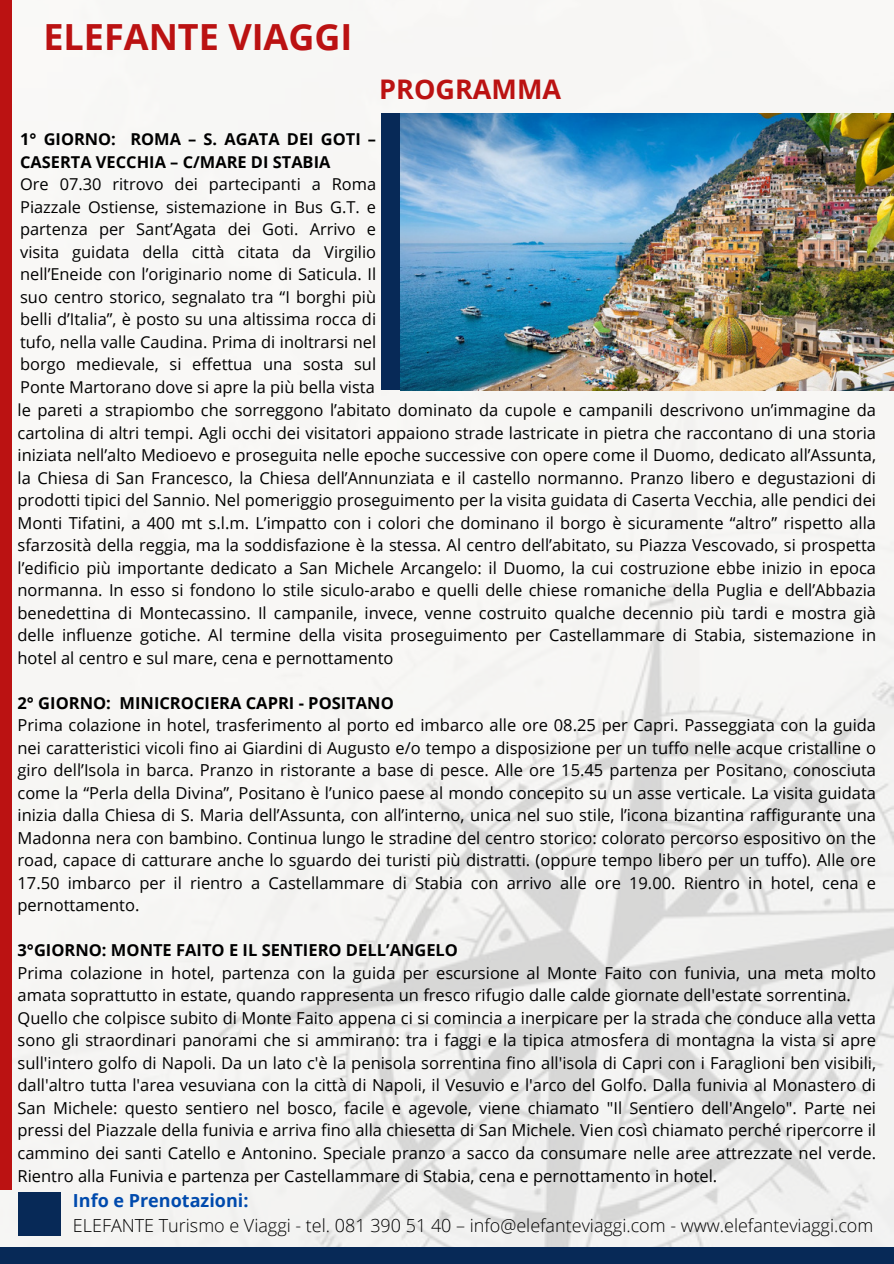
<style>
.page{position:relative;width:894px;height:1264px;background:#fff}
.page>*{position:absolute;margin:0;border:0;box-sizing:border-box;transform-origin:0 0}
.t1{font:700 36px "Open Sans";color:#bb1212}
.t2{font:700 27px "Open Sans";color:#bb1212}
.t3{font:300 18px "Open Sans";color:#000}
.t4{font:700 18px "Open Sans";color:#004aad}
.t5{font:16.5px/22.5px "Open Sans";color:#000;text-align:justify}
.t6{font:700 16.5px "Open Sans";color:#000}
.t7{font:16.35px/22.5px "Open Sans";color:#000;text-align:justify}
.t8{font:700 16.35px/22.5px "Open Sans";color:#000}
</style>
<div class="page">
<img style="left:0;top:0;width:892px;height:1247px">
<div style="left:0;top:0;width:11px;height:1189px;background:#bb1212"></div>
<div style="left:19px;top:1191px;width:42px;height:44px;background:#072957"></div>
<div style="left:0;top:1247px;width:893px;height:16px;background:#072957"></div>
<div style="left:381px;top:113px;width:56px;height:277px;background:#072957"></div>
<img style="left:400px;top:113px;width:493px;height:277px">
<p class="t1" style="left:43px;top:11px;width:310px">ELEFANTE VIAGGI</p>
<p class="t2" style="left:379px;top:70px;width:183px">PROGRAMMA</p>
<p class="t8" style="left:20px;top:127px;width:357px">1° GIORNO: ROMA – S. AGATA DEI GOTI –<br>CASERTA VECCHIA – C/MARE DI STABIA</p>
<p class="t7" style="left:20px;top:172px;width:357px">Ore 07.30 ritrovo dei partecipanti a Roma Piazzale Ostiense, sistemazione in Bus G.T. e partenza per Sant’Agata dei Goti. Arrivo e visita guidata della città citata da Virgilio nell’Eneide con l’originario nome di Saticula. Il suo centro storico, segnalato tra “I borghi più belli d’Italia”, è posto su una altissima rocca di tufo, nella valle Caudina. Prima di inoltrarsi nel borgo medievale, si effettua una sosta sul Ponte Martorano dove si apre la più bella vista</p>
<p class="t5" style="left:17px;top:398px;width:859px">le pareti a strapiombo che sorreggono l’abitato dominato da cupole e campanili descrivono un’immagine da cartolina di altri tempi. Agli occhi dei visitatori appaiono strade lastricate in pietra che raccontano di una storia iniziata nell’alto Medioevo e proseguita nelle epoche successive con opere come il Duomo, dedicato all’Assunta, la Chiesa di San Francesco, la Chiesa dell’Annunziata e il castello normanno. Pranzo libero e degustazioni di prodotti tipici del Sannio. Nel pomeriggio proseguimento per la visita guidata di Caserta Vecchia, alle pendici dei Monti Tifatini, a 400 mt s.l.m. L’impatto con i colori che dominano il borgo è sicuramente “altro” rispetto alla sfarzosità della reggia, ma la soddisfazione è la stessa. Al centro dell’abitato, su Piazza Vescovado, si prospetta l’edificio più importante dedicato a San Michele Arcangelo: il Duomo, la cui costruzione ebbe inizio in epoca normanna. In esso si fondono lo stile siculo-arabo e quelli delle chiese romaniche della Puglia e dell’Abbazia benedettina di Montecassino. Il campanile, invece, venne costruito qualche decennio più tardi e mostra già delle influenze gotiche. Al termine della visita proseguimento per Castellammare di Stabia, sistemazione in hotel al centro e sul mare, cena e pernottamento</p>
<p class="t6" style="left:17px;top:691px;width:378px">2° GIORNO: MINICROCIERA CAPRI - POSITANO</p>
<p class="t5" style="left:17px;top:713px;width:859px">Prima colazione in hotel, trasferimento al porto ed imbarco alle ore 08.25 per Capri. Passeggiata con la guida nei caratteristici vicoli fino ai Giardini di Augusto e/o tempo a disposizione per un tuffo nelle acque cristalline o giro dell’Isola in barca. Pranzo in ristorante a base di pesce. Alle ore 15.45 partenza per Positano, conosciuta come la “Perla della Divina”, Positano è l’unico paese al mondo concepito su un asse verticale. La visita guidata inizia dalla Chiesa di S. Maria dell’Assunta, con all’interno, unica nel suo stile, l’icona bizantina raffigurante una Madonna nera con bambino. Continua lungo le stradine del centro storico: colorato percorso espositivo on the road, capace di catturare anche lo sguardo dei turisti più distratti. (oppure tempo libero per un tuffo). Alle ore 17.50 imbarco per il rientro a Castellammare di Stabia con arrivo alle ore 19.00. Rientro in hotel, cena e pernottamento.</p>
<p class="t6" style="left:17px;top:938px;width:442px">3°GIORNO: MONTE FAITO E IL SENTIERO DELL’ANGELO</p>
<p class="t5" style="left:17px;top:961px;width:859px;text-align:left">Prima colazione in hotel, partenza con la guida per escursione al Monte Faito con funivia, una meta molto amata soprattutto in estate, quando rappresenta un fresco rifugio dalle calde giornate dell'estate sorrentina.<br>Quello che colpisce subito di Monte Faito appena ci si comincia a inerpicare per la strada che conduce alla vetta sono gli straordinari panorami che si ammirano: tra i faggi e la tipica atmosfera di montagna la vista si apre sull'intero golfo di Napoli. Da un lato c'è la penisola sorrentina fino all'isola di Capri con i Faraglioni ben visibili, dall'altro tutta l'area vesuviana con la città di Napoli, il Vesuvio e l'arco del Golfo. Dalla funivia al Monastero di San Michele: questo sentiero nel bosco, facile e agevole, viene chiamato "Il Sentiero dell'Angelo". Parte nei pressi del Piazzale della funivia e arriva fino alla chiesetta di San Michele. Vien così chiamato perché ripercorre il cammino dei santi Catello e Antonino. Speciale pranzo a sacco da consumare nelle aree attrezzate nel verde.<br>Rientro alla Funivia e partenza per Castellammare di Stabia, cena e pernottamento in hotel.</p>
<h2 class="t4" style="left:73px;top:1187px;width:177px">Info e Prenotazioni:</h2>
<p class="t3" style="left:73px;top:1212px;width:801px">ELEFANTE Turismo e Viaggi - tel. 081 390 51 40 – info@elefanteviaggi.com - www.elefanteviaggi.com</p>
</div>
